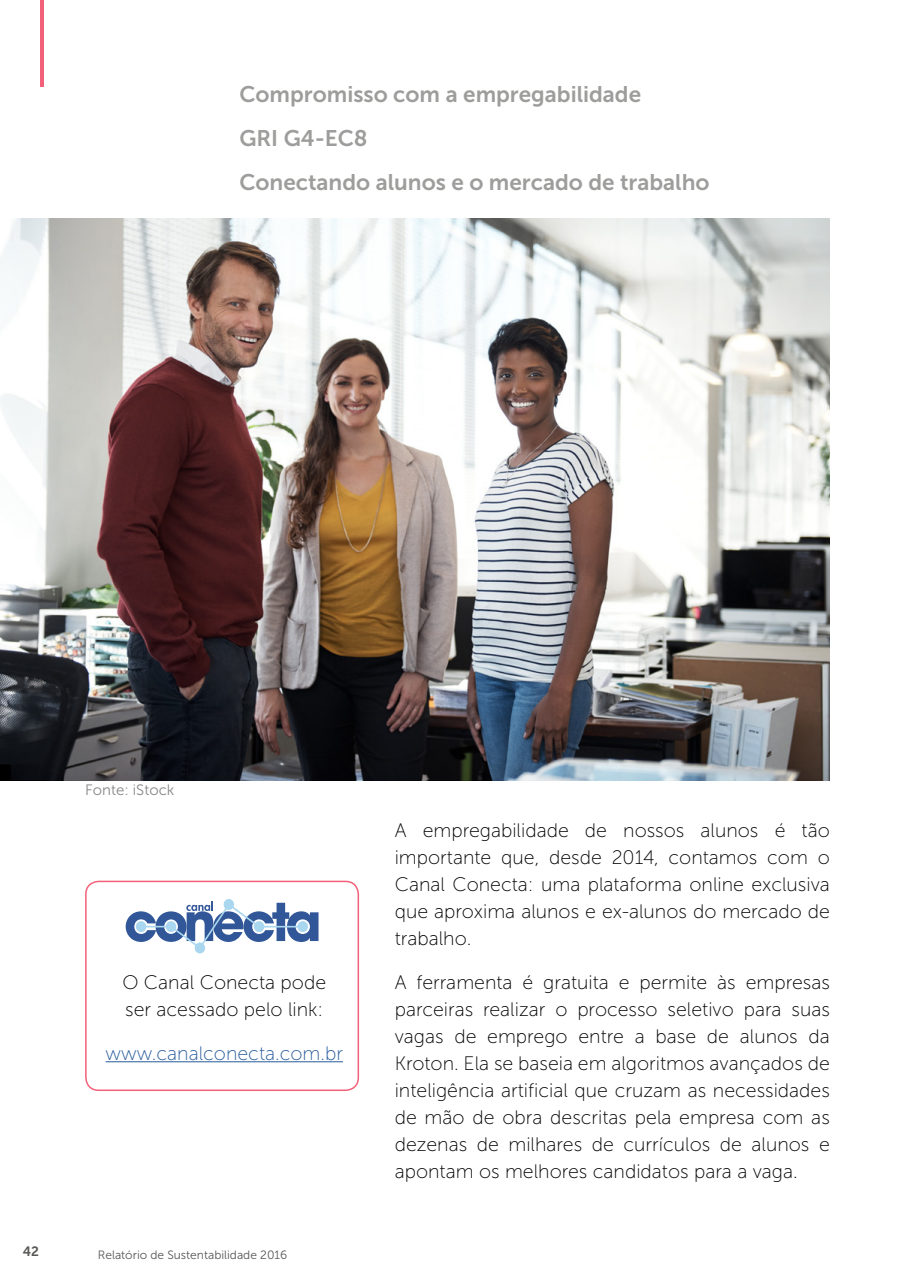
<style>
.page{position:relative;width:915px;height:1285px;background:#fff}
.page>*{position:absolute;margin:0;border:0;box-sizing:border-box;transform-origin:0 0}
.t1{font:22.5px/44px "Museo Sans 700";color:#9d9d9c}
.t2{font:19.5px/27px "Museo Sans 100";color:#000;text-align:justify}
.t3{font:19.5px "Museo Sans 100";color:#275b9b}
.t4{font:15px "Museo Sans 300";color:#878787}
.t5{font:13.5px "Museo Sans 700";color:#575756}
.t6{font:12px "Museo Sans 300";color:#575756}
</style>
<div class="page">
<hr style="left:40px;top:0;width:4px;height:87px;background:#f26179">
<div style="left:85px;top:880px;width:274px;height:210px;border:2px solid #f26179;border-radius:13px"></div>
<hr style="left:106px;top:1061px;width:237px;height:1px;background:#275b9b">
<img style="left:0;top:219px;width:829px;height:561px">
<div style="left:195px;top:942px;width:10px;height:11px;background:#a9d7ef;border-radius:50%"></div>
<svg style="left:126px;top:900px;width:192px;height:49px"></svg>
<p class="t1" style="left:239px;top:72px;width:471px">Compromisso com a empregabilidade<br>GRI G4-EC8<br>Conectando alunos e o mercado de trabalho</p>
<p class="t4" style="left:85px;top:782px;width:91px">Fonte: iStock</p>
<p class="t2" style="left:122px;top:968px;width:205px">O Canal Conecta pode ser acessado pelo link:</p>
<p class="t3" style="left:106px;top:1042px;width:239px">www.canalconecta.com.br</p>
<p class="t5" style="left:23px;top:1243px;width:18px">42</p>
<p class="t6" style="left:98px;top:1248px;width:191px">Relatório de Sustentabilidade 2016</p>
<p class="t2" style="left:394px;top:816px;width:436px">A empregabilidade de nossos alunos é tão importante que, desde 2014, contamos com o Canal Conecta: uma plataforma online exclusiva que aproxima alunos e ex-alunos do mercado de trabalho.</p>
<p class="t2" style="left:394px;top:968px;width:436px">A ferramenta é gratuita e permite às empresas parceiras realizar o processo seletivo para suas vagas de emprego entre a base de alunos da Kroton. Ela se baseia em algoritmos avançados de inteligência artificial que cruzam as necessidades de mão de obra descritas pela empresa com as dezenas de milhares de currículos de alunos e apontam os melhores candidatos para a vaga.</p>
</div>
